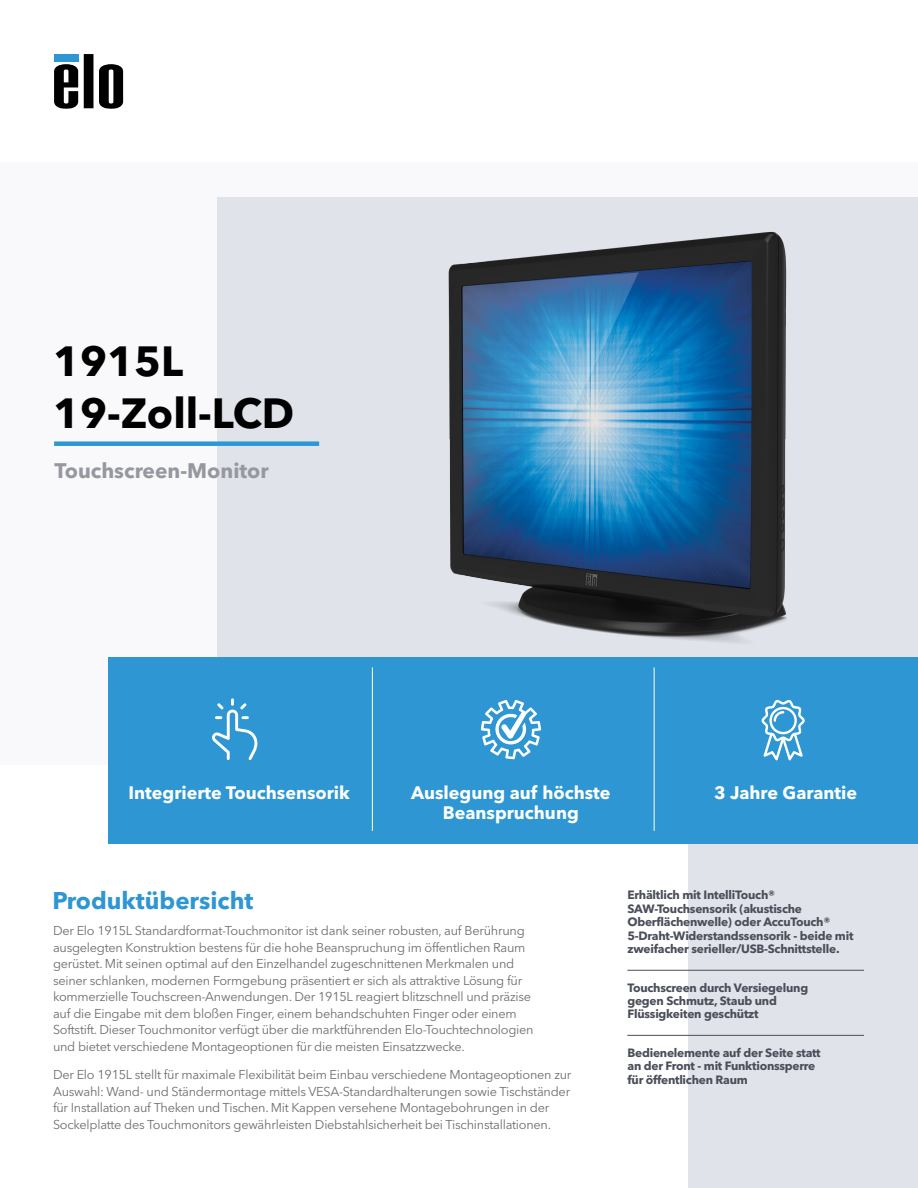
<style>
.page{position:relative;width:918px;height:1188px;background:#fff}
.page>*{position:absolute;margin:0;border:0;box-sizing:border-box;transform-origin:0 0}
.t1{font:700 41.85px/52.3px "Avenir Next LT Pro";color:#000}
.t2{font:700 24px "Avenir Next LT Pro";color:#2d96d3}
.t3{font:700 20.85px "Avenir Next LT Pro";color:#95989f}
.t4{font:700 18px/21px "Avenir Next LT Pro";color:#fff;text-align:center}
.t5{font:12.75px/16.5px "Avenir Next LT Pro";letter-spacing:-.02em;color:#6d6e71}
.t6{font:700 12px/13.5px "Avenir Next LT Pro";letter-spacing:-.02em;color:#4a4e59}
</style>
<div class="page">
<div style="left:0;top:162px;width:918px;height:603px;background:#f9f9fb"></div>
<div style="left:217px;top:197px;width:701px;height:469px;background:#e0e3ea"></div>
<svg style="left:84px;top:54px;width:9px;height:54px"></svg>
<svg style="left:54px;top:64px;width:24px;height:45px"></svg>
<svg style="left:99px;top:64px;width:24px;height:45px"></svg>
<div style="left:54px;top:54px;width:24px;height:7px;background:#2d96d3"></div>
<div style="left:688px;top:842px;width:230px;height:346px;background:#e0e3ea"></div>
<div style="left:108px;top:657px;width:810px;height:186px;background:#2d96d3"></div>
<div style="left:54px;top:441px;width:265px;height:5px;background:#2d96d3"></div>
<hr style="left:372px;top:667px;width:1px;height:164px;background:#fff">
<hr style="left:654px;top:667px;width:1px;height:164px;background:#fff">
<hr style="left:627px;top:970px;width:237px;height:1px;background:#4a4e59">
<hr style="left:627px;top:1035px;width:237px;height:1px;background:#4a4e59">
<svg style="left:212px;top:698px;width:45px;height:62px"></svg>
<svg style="left:481px;top:700px;width:60px;height:59px"></svg>
<svg style="left:762px;top:700px;width:43px;height:60px"></svg>
<img style="left:448px;top:231px;width:339px;height:457px">
<h1 class="t1" style="left:53px;top:335px;width:243px">1915L<br>19-Zoll-LCD</h1>
<h3 class="t3" style="left:55px;top:458px;width:216px">Touchscreen-Monitor</h3>
<h3 class="t4" style="left:128px;top:782px;width:223px">Integrierte Touchsensorik</h3>
<h3 class="t4" style="left:411px;top:782px;width:201px">Auslegung auf höchste<br>Beanspruchung</h3>
<h3 class="t4" style="left:714px;top:782px;width:145px">3 Jahre Garantie</h3>
<h2 class="t2" style="left:52px;top:886px;width:202px">Produktübersicht</h2>
<p class="t6" style="left:627px;top:888px;width:228px">Erhältlich mit IntelliTouch® SAW-Touchsensorik (akustische Oberflächenwelle) oder AccuTouch® 5-Draht-Widerstandssensorik - beide mit zweifacher serieller/USB-Schnittstelle.</p>
<p class="t6" style="left:627px;top:981px;width:182px">Touchscreen durch Versiegelung gegen Schmutz, Staub und<br>Flüssigkeiten geschützt</p>
<p class="t6" style="left:627px;top:1046px;width:195px">Bedienelemente auf der Seite statt an der Front - mit Funktionssperre für öffentlichen Raum</p>
<p class="t5" style="left:53px;top:922px;width:482px">Der Elo 1915L Standardformat-Touchmonitor ist dank seiner robusten, auf Berührung ausgelegten Konstruktion bestens für die hohe Beanspruchung im öffentlichen Raum gerüstet. Mit seinen optimal auf den Einzelhandel zugeschnittenen Merkmalen und seiner schlanken, modernen Formgebung präsentiert er sich als attraktive Lösung für kommerzielle Touchscreen-Anwendungen. Der 1915L reagiert blitzschnell und präzise auf die Eingabe mit dem bloßen Finger, einem behandschuhten Finger oder einem Softstift. Dieser Touchmonitor verfügt über die marktführenden Elo-Touchtechnologien und bietet verschiedene Montageoptionen für die meisten Einsatzzwecke.</p>
<p class="t5" style="left:53px;top:1066px;width:520px">Der Elo 1915L stellt für maximale Flexibilität beim Einbau verschiedene Montageoptionen zur Auswahl: Wand- und Ständermontage mittels VESA-Standardhalterungen sowie Tischständer für Installation auf Theken und Tischen. Mit Kappen versehene Montagebohrungen in der Sockelplatte des Touchmonitors gewährleisten Diebstahlsicherheit bei Tischinstallationen.</p>
</div>
